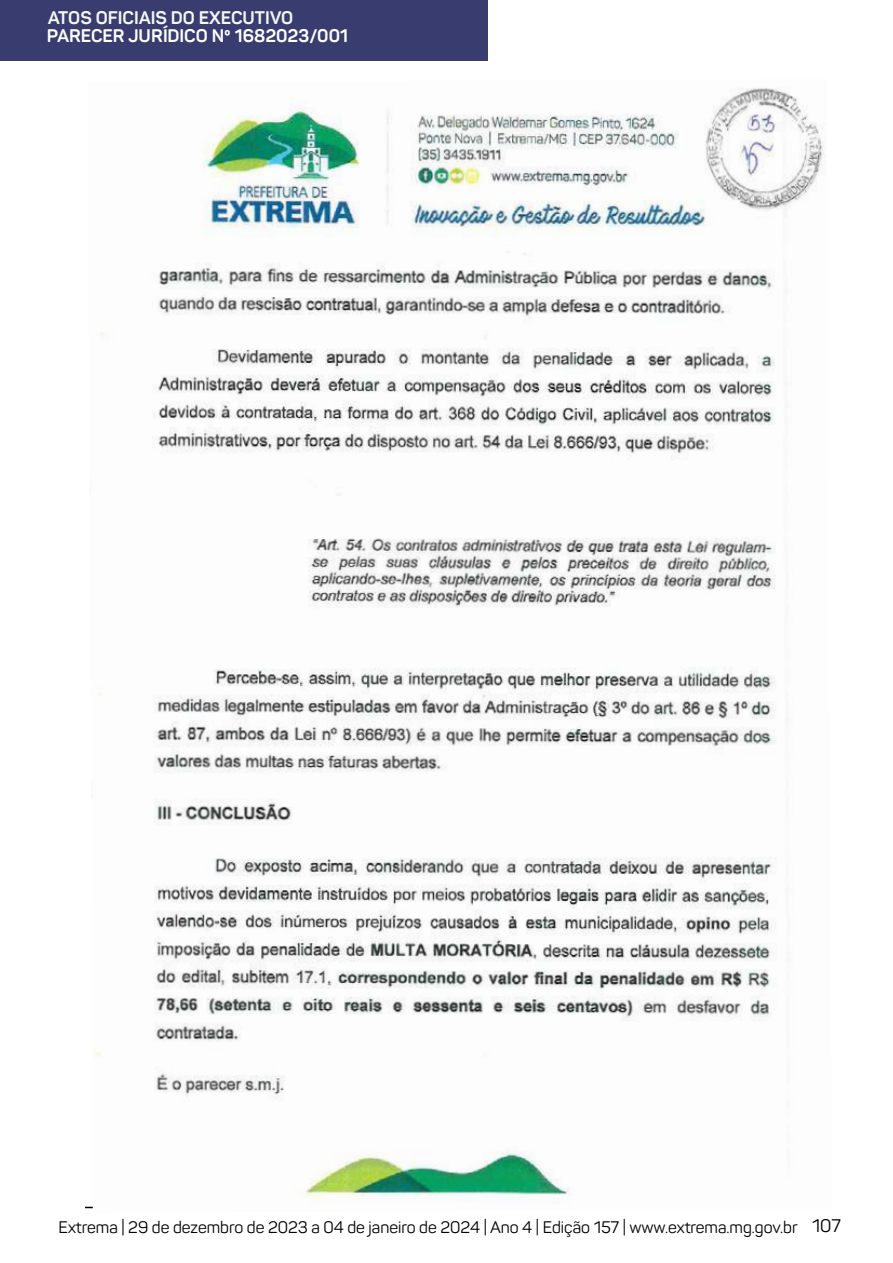
<style>
.page{position:relative;width:893px;height:1263px;background:#fff}
.page>*{position:absolute;margin:0;border:0;box-sizing:border-box;transform-origin:0 0}
.t1{font:700 18px "Panton";color:#fff}
.t2{font:700 18px "Panton";color:#f7f8f8}
.t3{font:16.5px "Panton";color:#000}
.s1{font-size:18px}
</style>
<div class="page">
<hr style="left:85px;top:1207px;width:723px;height:1px;background:#000">
<div style="left:0;top:0;width:488px;height:61px;background:#383c6f"></div>
<img style="left:88px;top:88px;width:737px;height:1121px">
<p class="t2" style="left:48px;top:6px;width:247px">ATOS OFICIAIS DO EXECUTIVO</p>
<p class="t1" style="left:47px;top:24px;width:303px">PARECER JURÍDICO Nº 1682023/001</p>
<p class="t3" style="left:58px;top:1217px;width:784px">Extrema | 29 de dezembro de 2023 a 04 de janeiro de 2024 | Ano 4 | Edição 157 | www.extrema.mg.gov.br <span class="s1">107</span></p>
</div>
